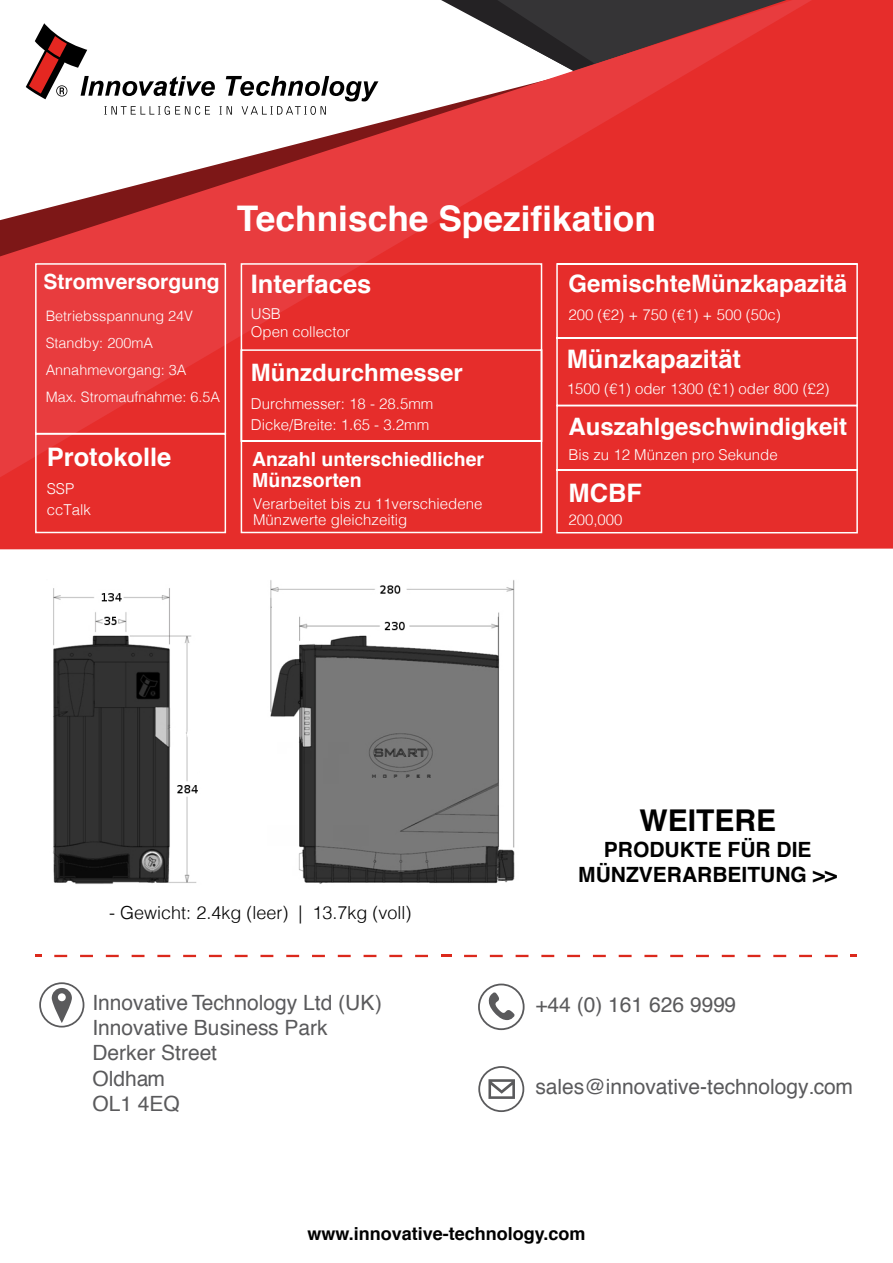
<style>
.page{position:relative;width:893px;height:1263px;background:#fff}
.page>*{position:absolute;margin:0;border:0;box-sizing:border-box;transform-origin:0 0}
.t1{font:700 35.25px "Helvetica";color:#fff}
.t2{font:700 30px "Helvetica";color:#000}
.t3{font:700 25.5px "Helvetica";color:#fff}
.t4{font:700 24px "Helvetica";color:#fff}
.t5{font:21px/25.2px "Helvetica";color:#5a5a5c}
.t6{font:700 21px/25.2px "Helvetica";color:#000;text-align:center}
.t7{font:700 21px "Helvetica";color:#fff}
.t8{font:700 19.5px/21px "Helvetica";color:#fff}
.t9{font:300 18px "Helvetica";color:#000}
.t10{font:700 18px "Helvetica";color:#000}
.t11{font:300 15px/21px "Helvetica";color:#fff}
.t12{font:300 14.4px/27px "Helvetica";color:#fff}
.s1{font-size:25.5px}
</style>
<div class="page">
<svg style="left:39px;top:982px;width:45px;height:45px"></svg>
<svg style="left:478px;top:1066px;width:46px;height:46px"></svg>
<svg style="left:478px;top:983px;width:47px;height:47px"></svg>
<div style="left:0;top:0;width:893px;height:549px;background:#e62d2b"></div>
<svg style="left:0;top:0;width:812px;height:477px"></svg>
<img style="left:515px;top:954px;width:14px;height:3px">
<svg style="left:26px;top:23px;width:352px;height:92px"></svg>
<svg style="left:34px;top:262px;width:509px;height:272px"></svg>
<div style="left:555px;top:262px;width:304px;height:272px;background:#e62d2b"></div>
<svg style="left:54px;top:955px;width:13px;height:2px"></svg>
<svg style="left:80px;top:955px;width:13px;height:2px"></svg>
<svg style="left:106px;top:955px;width:13px;height:2px"></svg>
<svg style="left:132px;top:955px;width:12px;height:2px"></svg>
<svg style="left:157px;top:955px;width:13px;height:2px"></svg>
<svg style="left:183px;top:955px;width:13px;height:2px"></svg>
<svg style="left:209px;top:955px;width:13px;height:2px"></svg>
<svg style="left:235px;top:955px;width:13px;height:2px"></svg>
<svg style="left:260px;top:955px;width:13px;height:2px"></svg>
<svg style="left:286px;top:955px;width:13px;height:2px"></svg>
<svg style="left:312px;top:955px;width:13px;height:2px"></svg>
<svg style="left:338px;top:955px;width:13px;height:2px"></svg>
<svg style="left:364px;top:955px;width:12px;height:2px"></svg>
<svg style="left:389px;top:955px;width:13px;height:2px"></svg>
<svg style="left:415px;top:955px;width:13px;height:2px"></svg>
<svg style="left:35px;top:955px;width:6px;height:2px"></svg>
<svg style="left:851px;top:955px;width:6px;height:2px"></svg>
<svg style="left:464px;top:955px;width:13px;height:2px"></svg>
<svg style="left:490px;top:955px;width:13px;height:2px"></svg>
<svg style="left:516px;top:955px;width:12px;height:2px"></svg>
<svg style="left:541px;top:955px;width:13px;height:2px"></svg>
<svg style="left:567px;top:955px;width:13px;height:2px"></svg>
<svg style="left:593px;top:955px;width:13px;height:2px"></svg>
<svg style="left:619px;top:955px;width:13px;height:2px"></svg>
<svg style="left:644px;top:955px;width:13px;height:2px"></svg>
<svg style="left:670px;top:955px;width:13px;height:2px"></svg>
<svg style="left:696px;top:955px;width:13px;height:2px"></svg>
<svg style="left:722px;top:955px;width:13px;height:2px"></svg>
<svg style="left:748px;top:955px;width:12px;height:2px"></svg>
<svg style="left:773px;top:955px;width:13px;height:2px"></svg>
<svg style="left:799px;top:955px;width:13px;height:2px"></svg>
<svg style="left:825px;top:955px;width:13px;height:2px"></svg>
<svg style="left:441px;top:955px;width:10px;height:2px"></svg>
<img style="left:53px;top:580px;width:462px;height:304px">
<h1 class="t1" style="left:237px;top:190px;width:421px">Technische Spezifikation</h1>
<h3 class="t7" style="left:44px;top:265px;width:329px">Stromversorgung <span class="s1">Interfaces</span></h3>
<h3 class="t4" style="left:568px;top:264px;width:280px">GemischteMünzkapazitä</h3>
<p class="t12" style="left:46px;top:301px;width:176px">Betriebsspannung 24V<br>Standby: 200mA<br>Annahmevorgang: 3A<br>Max. Stromaufnahme: 6.5A</p>
<p class="t11" style="left:251px;top:304px;width:101px;line-height:18px">USB<br>Open collector</p>
<p class="t11" style="left:251px;top:392px;width:184px">Durchmesser: 18 - 28.5mm<br>Dicke/Breite: 1.65 - 3.2mm</p>
<h3 class="t4" style="left:251px;top:354px;width:214px">Münzdurchmesser</h3>
<h3 class="t3" style="left:47px;top:436px;width:126px">Protokolle</h3>
<p class="t11" style="left:47px;top:477px;width:46px">SSP ccTalk</p>
<h3 class="t8" style="left:252px;top:449px;width:233px">Anzahl unterschiedlicher<br>Münzsorten</h3>
<p class="t11" style="left:253px;top:494px;width:231px;line-height:16.5px">Verarbeitet bis zu 11verschiedene<br>Münzwerte gleichzeitig</p>
<p class="t11" style="left:568px;top:303px;width:214px">200 (€2) + 750 (€1) + 500 (50c)</p>
<h3 class="t3" style="left:567px;top:339px;width:176px">Münzkapazität</h3>
<p class="t11" style="left:567px;top:377px;width:264px">1500 (€1) oder 1300 (£1) oder 800 (£2)</p>
<h3 class="t4" style="left:568px;top:407px;width:280px">Auszahlgeschwindigkeit</h3>
<p class="t11" style="left:568px;top:443px;width:211px">Bis zu 12 Münzen pro Sekunde</p>
<h3 class="t3" style="left:568px;top:473px;width:75px">MCBF</h3>
<p class="t11" style="left:568px;top:508px;width:56px">200,000</p>
<p class="t9" style="left:109px;top:897px;width:304px">- Gewicht: 2.4kg (leer) | 13.7kg (voll)</p>
<h2 class="t2" style="left:639px;top:796px;width:138px">WEITERE</h2>
<h3 class="t6" style="left:578px;top:837px;width:261px">PRODUKTE FÜR DIE<br>MÜNZVERARBEITUNG &gt;&gt;</h3>
<h3 class="t5" style="left:92px;top:991px;width:291px">Innovative Technology Ltd (UK)<br>Innovative Business Park<br>Derker Street<br>Oldham<br>OL1 4EQ</h3>
<h3 class="t5" style="left:535px;top:993px;width:202px">+44 (0) 161 626 9999</h3>
<h3 class="t5" style="left:535px;top:1075px;width:319px">sales@innovative-technology.com</h3>
<p class="t10" style="left:307px;top:1219px;width:280px">www.innovative-technology.com</p>
</div>
